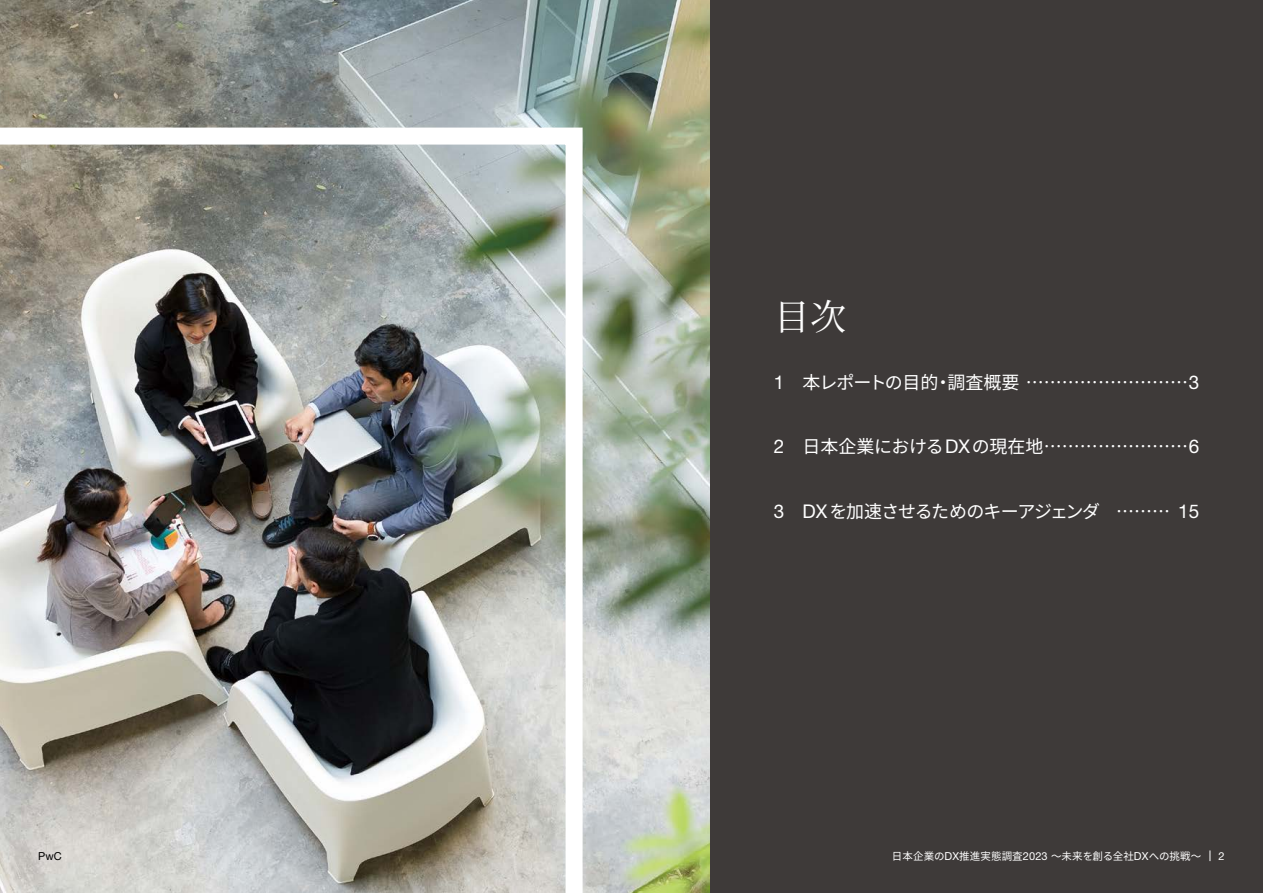
<style>
.page{position:relative;width:1263px;height:893px;background:#fff}
.page>*{position:absolute;margin:0;border:0;box-sizing:border-box;transform-origin:0 0}
.t1{font:36px "Noto Serif CJ Kjp";color:#fff}
.t2{font:18.9px "Helvetica Neue LT Std";color:#fff}
.t3{font:18px "Noto Sans CJ Kjp";letter-spacing:-.035em;color:#fff}
.t4{font:18px "Noto Sans CJ Kjp";letter-spacing:-.005em;color:#fff}
.t5{font:18px "Noto Sans CJ Kjp";letter-spacing:-.07em;color:#fff}
.t6{font:18px "Noto Sans CJ Kjp";letter-spacing:-.055em;color:#fff}
.t7{font:10.95px "Helvetica Neue LT Std";color:#000}
.t8{font:10.95px "Helvetica Neue LT Std";color:#fff}
.t9{font:10.5px "Noto Sans CJ Kjp";letter-spacing:.01em;color:#fff}
.s1{font-family:"Helvetica Neue LT Std";font-size:18.9px}
.s2{font-family:"Helvetica Neue LT Std";font-size:10.95px}
</style>
<div class="page">
<img style="left:0;top:0;width:710px;height:893px">
<img style="left:0;top:119px;width:591px;height:774px">
<div style="left:710px;top:0;width:553px;height:893px;background:#3e3a39"></div>
<p class="t7" style="left:38px;top:849px;width:25px">PwC</p>
<h1 class="t1" style="left:774px;top:297px;width:74px">目次</h1>
<p class="t6" style="left:774px;top:372px;width:166px">　<span class="s1">1</span> 本レポートの目的</p>
<p class="t3" style="left:948px;top:372px;width:253px">調査概要 ...........................<span class="s1">3</span></p>
<p class="t3" style="left:934px;top:372px;width:19px">・</p>
<p class="t4" style="left:774px;top:437px;width:427px">　<span class="s1">2</span> 日本企業における<span class="s1">DX</span>の現在地........................<span class="s1">6</span></p>
<p class="t2" style="left:774px;top:499px;width:12px">3</p>
<p class="t5" style="left:802px;top:501px;width:299px"><span class="s1">DX</span> を加速させるためのキーアジェンダ</p>
<p class="t3" style="left:1116px;top:501px;width:85px">......... <span class="s1">15</span></p>
<p class="t9" style="left:892px;top:850px;width:311px">日本企業の<span class="s2">DX</span>推進実態調査<span class="s2">2023</span> ～未来を創る全社<span class="s2">DX</span>への挑戦~</p>
<p class="t8" style="left:1218px;top:849px;width:8px">2</p>
</div>
